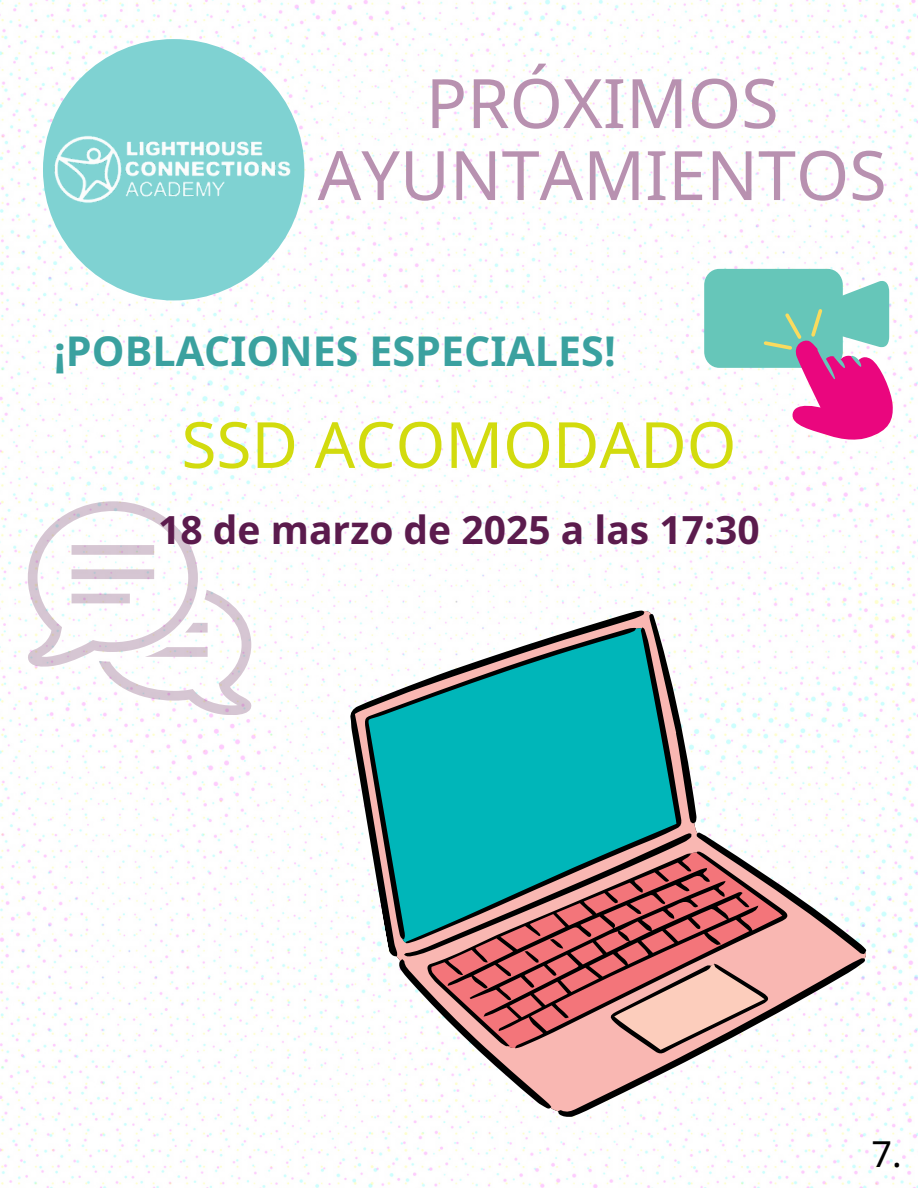
<style>
.page{position:relative;width:918px;height:1188px;background:#fff}
.page>*{position:absolute;margin:0;border:0;box-sizing:border-box;transform-origin:0 0}
.t1{font:68.25px/72px "Noto Sans";color:#b891b0;text-align:center}
.t2{font:63.75px "Noto Sans";color:#d2db0e}
.t3{font:700 41.25px "Noto Sans";color:#3aa19f}
.t4{font:700 39px "Noto Sans";color:#5b1b4d}
.t5{font:36px "Noto Sans";color:#000}
</style>
<div class="page">
<img style="left:0;top:0;width:918px;height:1188px">
<div style="left:704px;top:269px;width:139px;height:99px;background:#66c6b9;border-radius:16px"></div>
<svg style="left:764px;top:279px;width:129px;height:164px"></svg>
<svg style="left:28px;top:501px;width:223px;height:214px"></svg>
<div style="left:43px;top:39px;width:261px;height:261px;background:#7fd2d2;border-radius:50%"></div>
<img style="left:45px;top:128px;width:257px;height:83px">
<svg style="left:337px;top:581px;width:549px;height:563px"></svg>
<svg style="left:344px;top:583px;width:541px;height:555px"></svg>
<svg style="left:355px;top:627px;width:335px;height:316px;fill:#00b6b9"></svg>
<svg style="left:419px;top:839px;width:378px;height:221px;background:#a78988"></svg>
<h1 class="t1" style="left:318px;top:66px;width:571px">PRÓXIMOS<br>AYUNTAMIENTOS</h1>
<h1 class="t3" style="left:54px;top:321px;width:563px">¡POBLACIONES ESPECIALES!</h1>
<h2 class="t2" style="left:181px;top:400px;width:557px">SSD ACOMODADO</h2>
<p class="t4" style="left:158px;top:502px;width:603px">18 de marzo de 2025 a las 17:30</p>
<p class="t5" style="left:871px;top:1128px;width:32px">7.</p>
</div>
